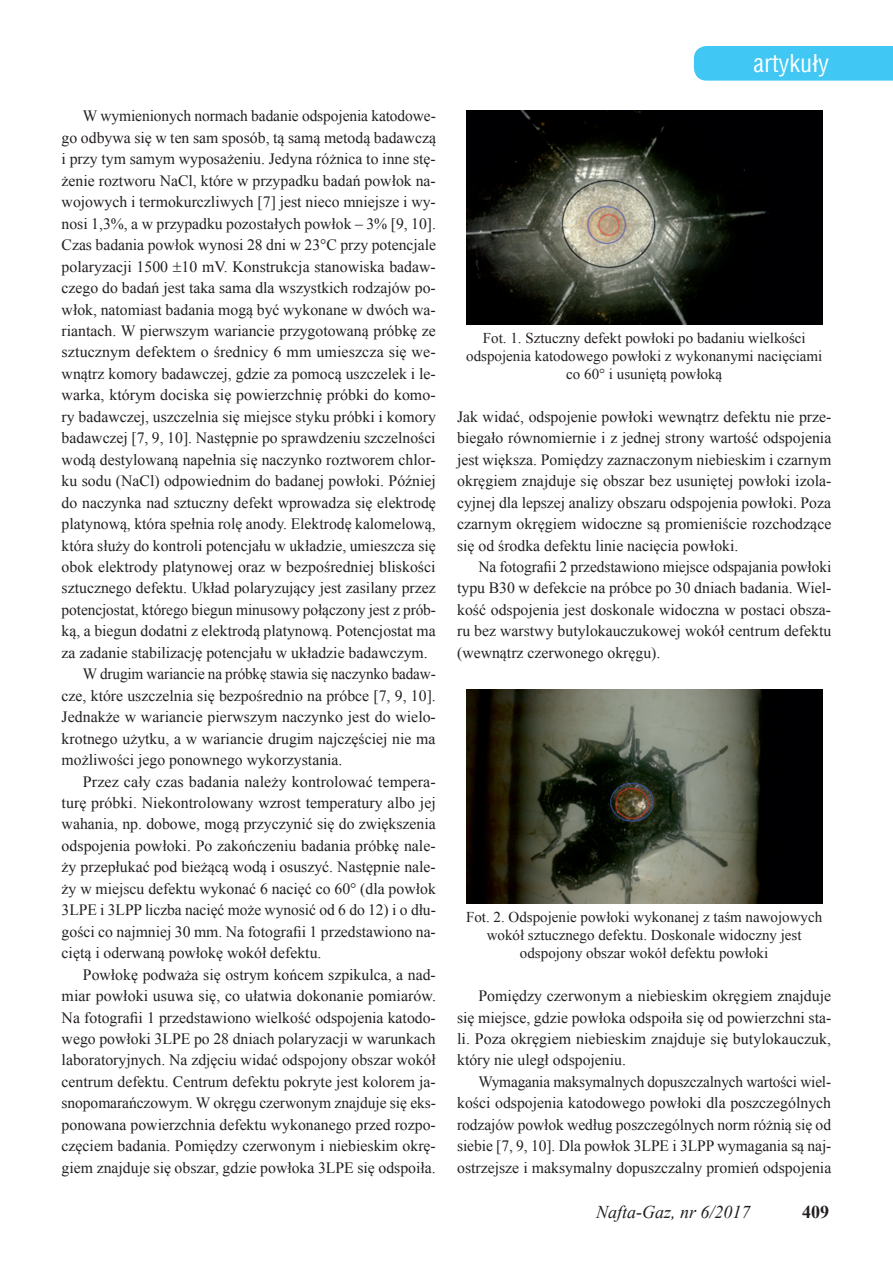
<style>
.page{position:relative;width:893px;height:1263px;background:#fff}
.page>*{position:absolute;margin:0;border:0;box-sizing:border-box;transform-origin:0 0}
.t1{font:24px "Switzerland Condensed";color:#fff}
.t2{font:italic 18px "Times New Roman";color:#231f20}
.t3{font:700 18px "Times New Roman";color:#231f20}
.t4{font:15.75px/21.5px "Times New Roman";color:#231f20;text-align:justify}
.t5{font:15px/18px "Times New Roman";color:#231f20;text-align:center}
</style>
<div class="page">
<div style="left:694px;top:46px;width:199px;height:35px;background:#40c7f4"></div>
<img style="left:466px;top:111px;width:356px;height:213px">
<img style="left:466px;top:690px;width:356px;height:213px">
<p class="t4" style="left:83px;top:105px;width:354px">W wymienionych normach badanie odspojenia katodowe-</p>
<p class="t4" style="left:62px;top:127px;width:376px">go odbywa się w ten sam sposób, tą samą metodą badawczą</p>
<p class="t4" style="left:62px;top:148px;width:376px">i przy tym samym wyposażeniu. Jedyna różnica to inne stę-</p>
<p class="t4" style="left:62px;top:170px;width:376px">żenie roztworu NaCl, które w przypadku badań powłok na-</p>
<p class="t4" style="left:62px;top:191px;width:376px">wojowych i termokurczliwych [7] jest nieco mniejsze i wy-</p>
<p class="t4" style="left:62px;top:212px;width:376px">nosi 1,3%, a w przypadku pozostałych powłok – 3% [9, 10].</p>
<p class="t4" style="left:62px;top:234px;width:376px">Czas badania powłok wynosi 28 dni w 23°C przy potencjale</p>
<p class="t4" style="left:62px;top:255px;width:376px">polaryzacji 1500 10 mV. Konstrukcja stanowiska badaw-</p>
<p class="t4" style="left:62px;top:277px;width:376px">czego do badań jest taka sama dla wszystkich rodzajów po-</p>
<p class="t4" style="left:62px;top:298px;width:376px">włok, natomiast badania mogą być wykonane w dwóch wa-</p>
<p class="t4" style="left:62px;top:320px;width:376px">riantach. W pierwszym wariancie przygotowaną próbkę ze</p>
<p class="t4" style="left:62px;top:341px;width:376px">sztucznym defektem o średnicy 6 mm umieszcza się we-</p>
<p class="t4" style="left:62px;top:363px;width:376px">wnątrz komory badawczej, gdzie za pomocą uszczelek i le-</p>
<p class="t4" style="left:62px;top:384px;width:376px">warka, którym dociska się powierzchnię próbki do komo-</p>
<p class="t4" style="left:62px;top:406px;width:376px">ry badawczej, uszczelnia się miejsce styku próbki i komory</p>
<p class="t4" style="left:62px;top:427px;width:375px">badawczej [7, 9, 10]. Następnie po sprawdzeniu szczelności</p>
<p class="t4" style="left:62px;top:448px;width:376px">wodą destylowaną napełnia się naczynko roztworem chlor-</p>
<p class="t4" style="left:62px;top:470px;width:376px">ku sodu (NaCl) odpowiednim do badanej powłoki. Później</p>
<p class="t4" style="left:62px;top:491px;width:376px">do naczynka nad sztuczny defekt wprowadza się elektrodę</p>
<p class="t4" style="left:62px;top:513px;width:376px">platynową, która spełnia rolę anody. Elektrodę kalomelową,</p>
<p class="t4" style="left:62px;top:534px;width:376px">która służy do kontroli potencjału w układzie, umieszcza się</p>
<p class="t4" style="left:62px;top:556px;width:375px">obok elektrody platynowej oraz w bezpośredniej bliskości</p>
<p class="t4" style="left:62px;top:577px;width:376px">sztucznego defektu. Układ polaryzujący jest zasilany przez</p>
<p class="t4" style="left:62px;top:599px;width:376px">potencjostat, którego biegun minusowy połączony jest z prób-</p>
<p class="t4" style="left:62px;top:620px;width:375px">ką, a biegun dodatni z elektrodą platynową. Potencjostat ma</p>
<p class="t4" style="left:62px;top:641px;width:368px">za zadanie stabilizację potencjału w układzie badawczym.</p>
<p class="t4" style="left:83px;top:663px;width:354px">W drugim wariancie na próbkę stawia się naczynko badaw-</p>
<p class="t4" style="left:62px;top:684px;width:376px">cze, które uszczelnia się bezpośrednio na próbce [7, 9, 10].</p>
<p class="t4" style="left:62px;top:706px;width:376px">Jednakże w wariancie pierwszym naczynko jest do wielo-</p>
<p class="t4" style="left:62px;top:727px;width:375px">krotnego użytku, a w wariancie drugim najczęściej nie ma</p>
<p class="t4" style="left:62px;top:749px;width:282px">możliwości jego ponownego wykorzystania.</p>
<p class="t4" style="left:83px;top:770px;width:354px">Przez cały czas badania należy kontrolować tempera-</p>
<p class="t4" style="left:62px;top:792px;width:376px">turę próbki. Niekontrolowany wzrost temperatury albo jej</p>
<p class="t4" style="left:62px;top:813px;width:376px">wahania, np. dobowe, mogą przyczynić się do zwiększenia</p>
<p class="t4" style="left:62px;top:835px;width:376px">odspojenia powłoki. Po zakończeniu badania próbkę nale-</p>
<p class="t4" style="left:62px;top:856px;width:376px">ży przepłukać pod bieżącą wodą i osuszyć. Następnie nale-</p>
<p class="t4" style="left:62px;top:877px;width:376px">ży w miejscu defektu wykonać 6 nacięć co 60° (dla powłok</p>
<p class="t4" style="left:62px;top:899px;width:376px">3LPE i 3LPP liczba nacięć może wynosić od 6 do 12) i o dłu-</p>
<p class="t4" style="left:62px;top:920px;width:376px">gości co najmniej 30 mm. Na fotografii 1 przedstawiono na-</p>
<p class="t4" style="left:62px;top:942px;width:261px">ciętą i oderwaną powłokę wokół defektu.</p>
<p class="t4" style="left:83px;top:963px;width:354px">Powłokę podważa się ostrym końcem szpikulca, a nad-</p>
<p class="t4" style="left:62px;top:985px;width:376px">miar powłoki usuwa się, co ułatwia dokonanie pomiarów.</p>
<p class="t4" style="left:62px;top:1006px;width:376px">Na fotografii 1 przedstawiono wielkość odspojenia katodo-</p>
<p class="t4" style="left:62px;top:1028px;width:376px">wego powłoki 3LPE po 28 dniach polaryzacji w warunkach</p>
<p class="t4" style="left:62px;top:1049px;width:376px">laboratoryjnych. Na zdjęciu widać odspojony obszar wokół</p>
<p class="t4" style="left:62px;top:1070px;width:376px">centrum defektu. Centrum defektu pokryte jest kolorem ja-</p>
<p class="t4" style="left:62px;top:1092px;width:376px">snopomarańczowym. W okręgu czerwonym znajduje się eks-</p>
<p class="t4" style="left:62px;top:1113px;width:376px">ponowana powierzchnia defektu wykonanego przed rozpo-</p>
<p class="t4" style="left:62px;top:1135px;width:376px">częciem badania. Pomiędzy czerwonym i niebieskim okrę-</p>
<p class="t4" style="left:62px;top:1156px;width:376px">giem znajduje się obszar, gdzie powłoka 3LPE się odspoiła.</p>
<h1 class="t1" style="left:754px;top:48px;width:77px">artykuły</h1>
<p class="t5" style="left:466px;top:329px;width:358px">Fot. 1. Sztuczny defekt powłoki po badaniu wielkości odspojenia katodowego powłoki z wykonanymi nacięciami co 60° i usuniętą powłoką</p>
<p class="t4" style="left:457px;top:406px;width:376px">Jak widać, odspojenie powłoki wewnątrz defektu nie prze&shy;biegało równomiernie i z jednej strony wartość odspojenia jest większa. Pomiędzy zaznaczonym niebieskim i czarnym okręgiem znajduje się obszar bez usuniętej powłoki izola&shy;cyjnej dla lepszej analizy obszaru odspojenia powłoki. Poza czarnym okręgiem widoczne są promieniście rozchodzące się od środka defektu linie nacięcia powłoki.</p>
<p class="t4" style="left:457px;top:556px;width:376px;text-indent:21px">Na fotografii 2 przedstawiono miejsce odspajania powłoki typu B30 w defekcie na próbce po 30 dniach badania. Wiel&shy;kość odspojenia jest doskonale widoczna w postaci obsza&shy;ru bez warstwy butylokauczukowej wokół centrum defektu (wewnątrz czerwonego okręgu).</p>
<p class="t5" style="left:466px;top:908px;width:358px">Fot. 2. Odspojenie powłoki wykonanej z taśm nawojowych wokół sztucznego defektu. Doskonale widoczny jest odspojony obszar wokół defektu powłoki</p>
<p class="t4" style="left:457px;top:985px;width:376px;text-indent:21px">Pomiędzy czerwonym a niebieskim okręgiem znajduje się miejsce, gdzie powłoka odspoiła się od powierzchni sta&shy;li. Poza okręgiem niebieskim znajduje się butylokauczuk, który nie uległ odspojeniu.</p>
<p class="t4" style="left:457px;top:1070px;width:376px;text-indent:21px">Wymagania maksymalnych dopuszczalnych wartości wiel&shy;kości odspojenia katodowego powłoki dla poszczególnych rodzajów powłok według poszczególnych norm różnią się od siebie [7, 9, 10]. Dla powłok 3LPE i 3LPP wymagania są naj&shy;ostrzejsze i maksymalny dopuszczalny promień odspojenia</p>
<p class="t2" style="left:596px;top:1200px;width:156px">Nafta-Gaz, nr 6/2017</p>
<p class="t3" style="left:802px;top:1199px;width:28px">409</p>
</div>
